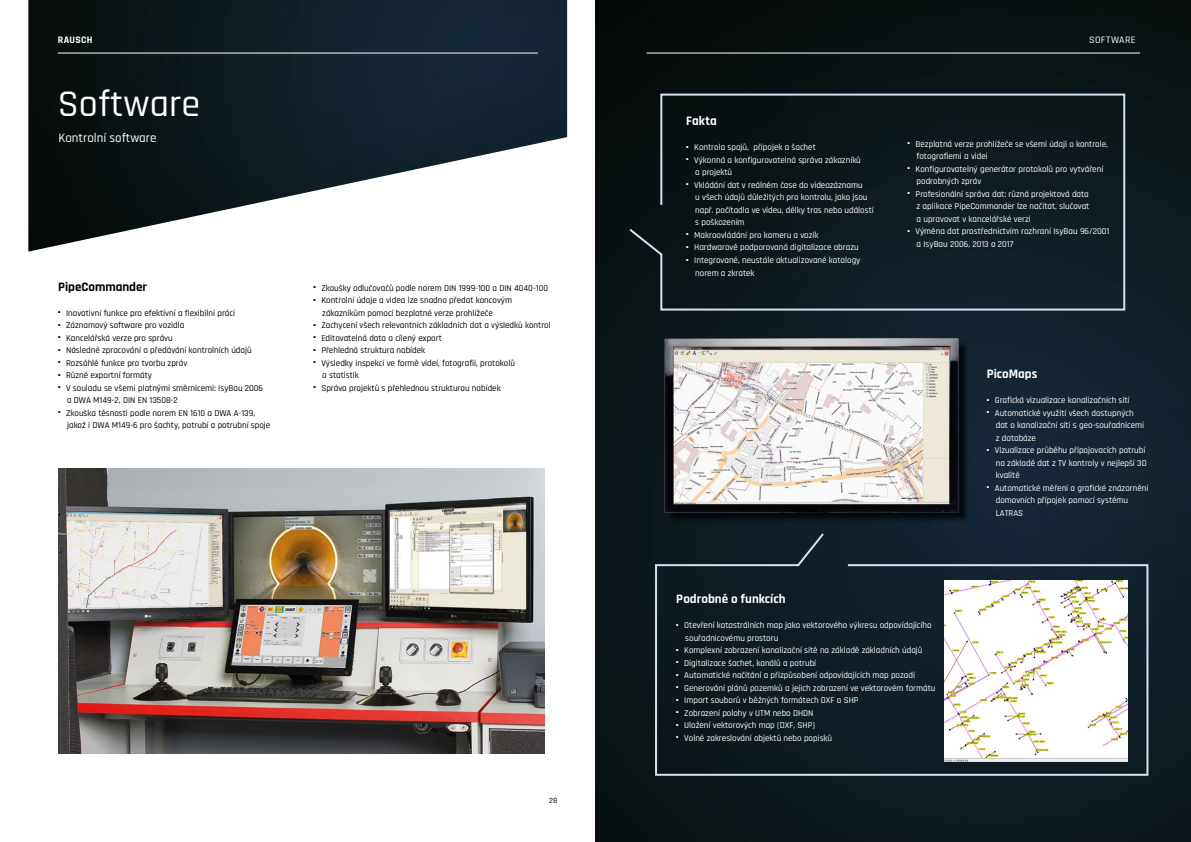
<style>
.page{position:relative;width:1191px;height:842px;background:#fff}
.page>*{position:absolute;margin:0;border:0;box-sizing:border-box;transform-origin:0 0}
.t1{font:500 38px "Rajdhani";color:#fff}
.t2{font:700 13px "Rajdhani";color:#fff}
.t3{font:500 13px "Rajdhani";color:#fff}
.t4{font:700 13px "Rajdhani";color:#000}
.t5{font:500 10px "Rajdhani";letter-spacing:.035em;color:#fff}
.t6{font:700 10px "Rajdhani";letter-spacing:.03em;color:#fff}
.t7{font:500 9px/12.5px "Rajdhani";color:#fff}
.t8{font:500 9px/12.5px "Rajdhani";color:#000}
.t9{font:500 8px "Rajdhani";color:#000}
</style>
<div class="page">
<img style="left:28px;top:0;width:539px;height:252px">
<hr style="left:58px;top:53px;width:480px;height:1px;background:#fff">
<img style="left:595px;top:0;width:596px;height:842px">
<img style="left:58px;top:469px;width:486px;height:284px">
<img style="left:653px;top:332px;width:327px;height:198px">
<svg style="left:627px;top:93px;width:499px;height:219px;background:#121d22"></svg>
<hr style="left:646px;top:53px;width:494px;height:1px;background:#fff">
<svg style="left:654px;top:531px;width:495px;height:246px"></svg>
<p class="t6" style="left:58px;top:34px;width:36px">RAUSCH</p>
<h1 class="t1" style="left:58px;top:81px;width:144px">Software</h1>
<h2 class="t3" style="left:58px;top:130px;width:99px">Kontrolní software</h2>
<h2 class="t4" style="left:58px;top:278px;width:90px">PipeCommander</h2>
<p class="t8" style="left:58px;top:307px;width:178px"><sup>■</sup> Inovativní funkce pro efektivní a flexibilní práci</p>
<p class="t8" style="left:58px;top:319px;width:128px"><sup>■</sup> Záznamový software pro vozidla</p>
<p class="t8" style="left:58px;top:332px;width:116px"><sup>■</sup> Kancelářská verze pro správu</p>
<p class="t8" style="left:58px;top:344px;width:195px"><sup>■</sup> Následné zpracování a předávání kontrolních údajů</p>
<p class="t8" style="left:58px;top:357px;width:131px"><sup>■</sup> Rozsáhlé funkce pro tvorbu zpráv</p>
<p class="t8" style="left:58px;top:369px;width:95px"><sup>■</sup> Různé exportní formáty</p>
<p class="t8" style="left:67px;top:382px;width:198px;text-indent:-9px"><sup>■</sup> V souladu se všemi platnými směrnicemi: IsyBau 2006 a DWA M149-2, DIN EN 13508-2</p>
<p class="t8" style="left:67px;top:407px;width:205px;text-indent:-9px"><sup>■</sup> Zkouška těsnosti podle norem EN 1610 a DWA A-139, jakož i DWA M149-6 pro šachty, potrubí a potrubní spoje</p>
<p class="t8" style="left:313px;top:282px;width:236px"><sup>■</sup> Zkoušky odlučovačů podle norem DIN 1999-100 a DIN 4040-100</p>
<p class="t8" style="left:322px;top:294px;width:191px;text-indent:-9px"><sup>■</sup> Kontrolní údaje a videa lze snadno předat koncovým zákazníkům pomocí bezplatné verze prohlížeče</p>
<p class="t8" style="left:313px;top:319px;width:239px"><sup>■</sup> Zachycení všech relevantních základních dat a výsledků kontrol</p>
<p class="t8" style="left:313px;top:332px;width:130px"><sup>■</sup> Editovatelná data a cílený export</p>
<p class="t8" style="left:313px;top:344px;width:113px"><sup>■</sup> Přehledná struktura nabídek</p>
<p class="t8" style="left:322px;top:357px;width:194px;text-indent:-9px"><sup>■</sup> Výsledky inspekcí ve formě videí, fotografií, protokolů a statistik</p>
<p class="t8" style="left:313px;top:382px;width:189px"><sup>■</sup> Správa projektů s přehlednou strukturou nabídek</p>
<p class="t9" style="left:549px;top:796px;width:10px">28</p>
<h2 class="t2" style="left:686px;top:113px;width:32px">Fakta</h2>
<p class="t7" style="left:686px;top:142px;width:131px"><sup>■</sup> Kontrola spojů, přípojek a šachet</p>
<p class="t7" style="left:695px;top:154px;width:167px;text-indent:-9px"><sup>■</sup> Výkonná a konfigurovatelná správa zákazníků a projektů</p>
<p class="t7" style="left:695px;top:179px;width:180px;text-indent:-9px"><sup>■</sup> Vkládání dat v reálném čase do videozáznamu<br>u všech údajů důležitých pro kontrolu, jako jsou např. počítadla ve videu, délky tras nebo událostí s poškozením</p>
<p class="t7" style="left:686px;top:229px;width:134px"><sup>■</sup> Makroovládání pro kameru a vozík</p>
<p class="t7" style="left:686px;top:242px;width:174px"><sup>■</sup> Hardwarově podporovaná digitalizace obrazu</p>
<p class="t7" style="left:695px;top:254px;width:167px;text-indent:-9px"><sup>■</sup> Integrované, neustále aktualizované katalogy norem a zkratek</p>
<p class="t5" style="left:1089px;top:34px;width:48px">SOFTWARE</p>
<p class="t7" style="left:916px;top:138px;width:193px;text-indent:-9px"><sup>■</sup> Bezplatná verze prohlížeče se všemi údaji o kontrole, fotografiemi a videi</p>
<p class="t7" style="left:916px;top:163px;width:188px;text-indent:-9px"><sup>■</sup> Konfigurovatelný generátor protokolů pro vytváření podrobných zpráv</p>
<p class="t7" style="left:916px;top:188px;width:174px;text-align:justify;text-indent:-9px"><sup>■</sup> Profesionální správa dat: různá projektová data z aplikace PipeCommander lze načítat, slučovat a upravovat v kancelářské verzi</p>
<p class="t7" style="left:916px;top:225px;width:194px;text-indent:-9px"><sup>■</sup> Výměna dat prostřednictvím rozhraní IsyBau 96/2001 a IsyBau 2006, 2013 a 2017</p>
<h2 class="t2" style="left:676px;top:591px;width:111px">Podrobně o funkcích</h2>
<h2 class="t2" style="left:986px;top:366px;width:52px">PicoMaps</h2>
<p class="t7" style="left:986px;top:394px;width:144px"><sup>■</sup> Grafická vizualizace kanalizačních sítí</p>
<p class="t7" style="left:995px;top:407px;width:150px;text-indent:-9px"><sup>■</sup> Automatické využití všech dostupných dat o kanalizační síti s geo-souřadnicemi z databáze</p>
<p class="t7" style="left:995px;top:444px;width:152px;text-indent:-9px"><sup>■</sup> Vizualizace průběhu připojovacích potrubí na základě dat z TV kontroly v nejlepší 3D kvalitě</p>
<p class="t7" style="left:995px;top:482px;width:154px;text-indent:-9px"><sup>■</sup> Automatické měření a grafické znázornění domovních přípojek pomocí systému<br>LATRAS</p>
<p class="t7" style="left:685px;top:619px;width:248px;text-indent:-9px"><sup>■</sup> Otevření katastrálních map jako vektorového výkresu odpovídajícího souřadnicovému prostoru</p>
<p class="t7" style="left:676px;top:644px;width:248px"><sup>■</sup> Komplexní zobrazení kanalizační sítě na základě základních údajů</p>
<p class="t7" style="left:676px;top:657px;width:141px"><sup>■</sup> Digitalizace šachet, kanálů a potrubí</p>
<p class="t7" style="left:676px;top:669px;width:240px"><sup>■</sup> Automatické načítání a přizpůsobení odpovídajících map pozadí</p>
<p class="t7" style="left:676px;top:682px;width:261px"><sup>■</sup> Generování plánů pozemků a jejich zobrazení ve vektorovém formátu</p>
<p class="t7" style="left:676px;top:694px;width:184px"><sup>■</sup> Import souborů v běžných formátech DXF a SHP</p>
<p class="t7" style="left:676px;top:707px;width:139px"><sup>■</sup> Zobrazení polohy v UTM nebo DHDN</p>
<p class="t7" style="left:676px;top:719px;width:140px"><sup>■</sup> Uložení vektorových map (DXF, SHP)</p>
<p class="t7" style="left:676px;top:732px;width:157px"><sup>■</sup> Volné zakreslování objektů nebo popisků</p>
</div>
